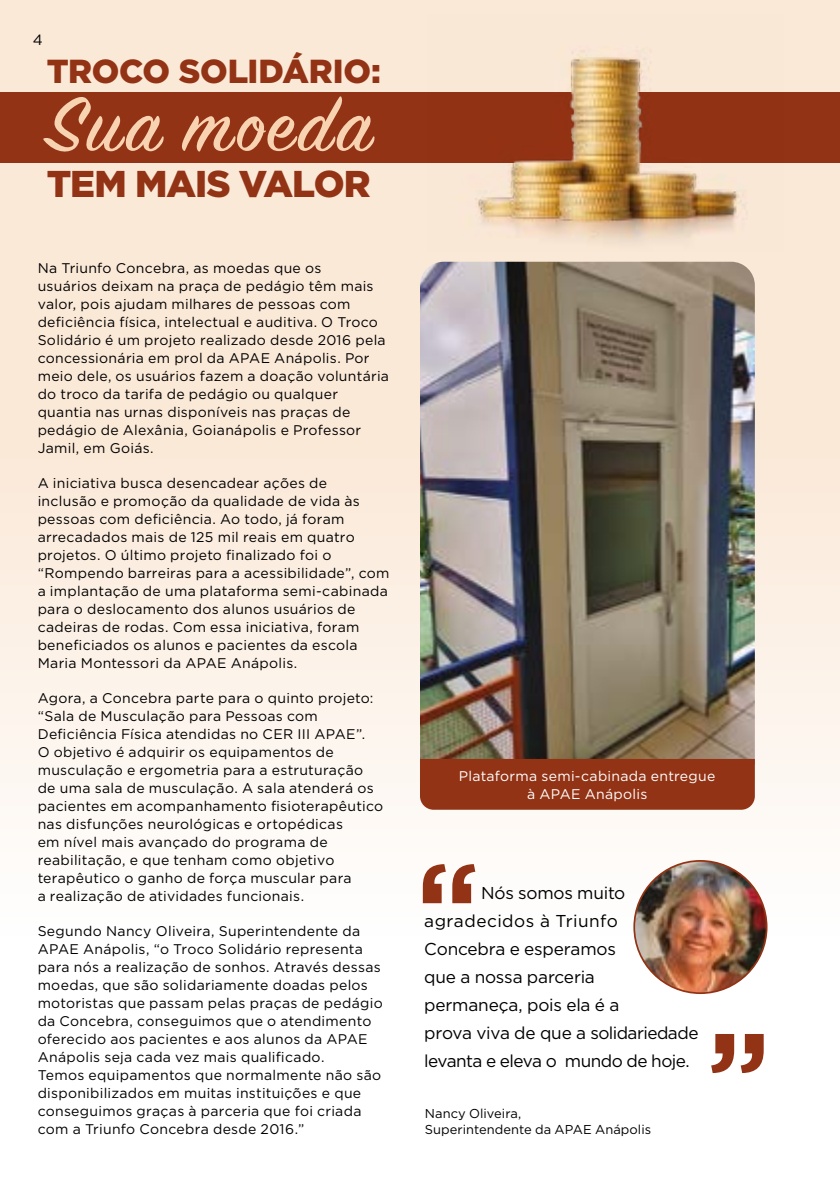
<style>
.page{position:relative;width:840px;height:1191px;background:#fff}
.page>*{position:absolute;margin:0;border:0;box-sizing:border-box;transform-origin:0 0}
.t1{font:85.2px "Sign Painter House Script";letter-spacing:.045em;color:#f7d3b1}
.t2{font:900 37.2px "Gotham";letter-spacing:-.025em;color:#933315}
.t3{font:900 33.2px "Gotham";letter-spacing:-.01em;color:#933315}
.t4{font:17.2px/28px "Gotham";letter-spacing:-.015em;color:#000}
.t5{font:14.8px "Gotham";color:#000}
.t6{font:14px/18px "Gotham";letter-spacing:.02em;color:#000}
.t7{font:14px/18px "Gotham";letter-spacing:.02em;color:#fff;text-align:center}
.t8{font:12.8px/15.4px "Gotham";letter-spacing:.005em;color:#000}
</style>
<div class="page">
<div style="left:0;top:0;width:839px;height:1191px;background:linear-gradient(to bottom,#f9e2cc,#fff)"></div>
<img style="left:420px;top:262px;width:334px;height:497px">
<div style="left:420px;top:759px;width:334px;height:50px;background:#933315"></div>
<svg style="left:422px;top:864px;width:53px;height:39px"></svg>
<svg style="left:710px;top:1034px;width:53px;height:39px"></svg>
<img style="left:634px;top:861px;width:132px;height:132px;border-radius:66px">
<div style="left:0;top:92px;width:839px;height:71px;background:#933315"></div>
<img style="left:427px;top:15px;width:355px;height:237px">
<p class="t5" style="left:33px;top:30px;width:11px">4</p>
<h3 class="t3" style="left:47px;top:52px;width:335px">TROCO SOLIDÁRIO:</h3>
<h1 class="t1" style="left:47px;top:72px;width:326px">Sua moeda</h1>
<h2 class="t2" style="left:47px;top:162px;width:325px">TEM MAIS VALOR</h2>
<p class="t6" style="left:38px;top:259px;width:353px">Na Triunfo Concebra, as moedas que os<br>usuários deixam na praça de pedágio têm mais valor, pois ajudam milhares de pessoas com deficiência física, intelectual e auditiva. O Troco Solidário é um projeto realizado desde 2016 pela concessionária em prol da APAE Anápolis. Por meio dele, os usuários fazem a doação voluntária do troco da tarifa de pedágio ou qualquer quantia nas urnas disponíveis nas praças de pedágio de Alexânia, Goianápolis e Professor Jamil, em Goiás.</p>
<p class="t6" style="left:38px;top:474px;width:353px">A iniciativa busca desencadear ações de inclusão e promoção da qualidade de vida às pessoas com deficiência. Ao todo, já foram arrecadados mais de 125 mil reais em quatro projetos. O último projeto finalizado foi o “Rompendo barreiras para a acessibilidade”, com a implantação de uma plataforma semi-cabinada para o deslocamento dos alunos usuários de cadeiras de rodas. Com essa iniciativa, foram beneficiados os alunos e pacientes da escola Maria Montessori da APAE Anápolis.</p>
<p class="t6" style="left:38px;top:689px;width:347px">Agora, a Concebra parte para o quinto projeto: “Sala de Musculação para Pessoas com Deficiência Física atendidas no CER III APAE”.<br>O objetivo é adquirir os equipamentos de musculação e ergometria para a estruturação de uma sala de musculação. A sala atenderá os pacientes em acompanhamento fisioterapêutico nas disfunções neurológicas e ortopédicas<br>em nível mais avançado do programa de reabilitação, e que tenham como objetivo terapêutico o ganho de força muscular para<br>a realização de atividades funcionais.</p>
<p class="t6" style="left:38px;top:922px;width:346px">Segundo Nancy Oliveira, Superintendente da APAE Anápolis, “o Troco Solidário representa para nós a realização de sonhos. Através dessas moedas, que são solidariamente doadas pelos motoristas que passam pelas praças de pedágio da Concebra, conseguimos que o atendimento oferecido aos pacientes e aos alunos da APAE Anápolis seja cada vez mais qualificado.<br>Temos equipamentos que normalmente não são disponibilizados em muitas instituições e que conseguimos graças à parceria que foi criada com a Triunfo Concebra desde 2016.”</p>
<p class="t7" style="left:458px;top:766px;width:258px">Plataforma semi-cabinada entregue à APAE Anápolis</p>
<p class="t4" style="left:424px;top:879px;width:275px;text-indent:57px">Nós somos muito agradecidos à Triunfo<br>Concebra e esperamos<br>que a nossa parceria<br>permaneça, pois ela é a<br>prova viva de que a solidariedade levanta e eleva o mundo de hoje.</p>
<p class="t8" style="left:424px;top:1106px;width:228px">Nancy Oliveira,<br>Superintendente da APAE Anápolis</p>
</div>
